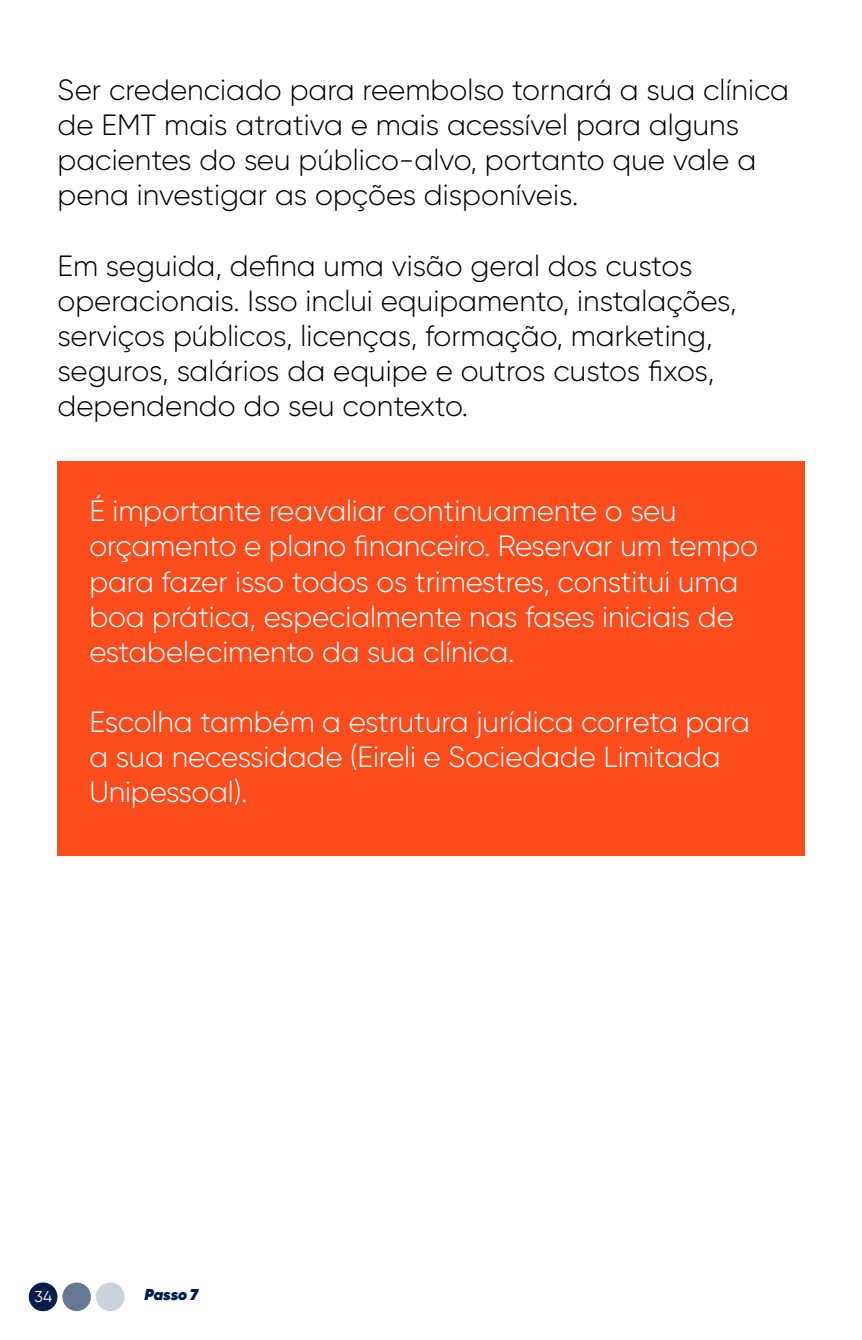
<style>
.page{position:relative;width:862px;height:1340px;background:#fff}
.page>*{position:absolute;margin:0;border:0;box-sizing:border-box;transform-origin:0 0}
.t1{font:300 29.25px/35.1px "Gilroy";color:#000}
.t2{font:300 29.25px/35.1px "Gilroy";letter-spacing:-.005em;color:#fff}
.t3{font:italic 800 15.75px "Gilroy";letter-spacing:-.01em;color:#001d4b}
.t4{font:15.75px "Gilroy";color:#fff}
</style>
<div class="page">
<div style="left:57px;top:461px;width:747px;height:394px;background:#fc4d1f"></div>
<div style="left:29px;top:1282px;width:28px;height:29px;background:#001d4b;border-radius:50%"></div>
<div style="left:62px;top:1282px;width:29px;height:28px;background:#667793;border-radius:50%"></div>
<div style="left:96px;top:1282px;width:28px;height:28px;background:#ccd2db;border-radius:50%"></div>
<p class="t1" style="left:57px;top:72px;width:732px">Ser credenciado para reembolso tornará a sua clínica de EMT mais atrativa e mais acessível para alguns pacientes do seu público-alvo, portanto que vale a pena investigar as opções disponíveis.</p>
<p class="t1" style="left:57px;top:248px;width:680px">Em seguida, defina uma visão geral dos custos operacionais. Isso inclui equipamento, instalações, serviços públicos, licenças, formação, marketing, seguros, salários da equipe e outros custos fixos, dependendo do seu contexto.</p>
<p class="t2" style="left:89px;top:493px;width:669px">É importante reavaliar continuamente o seu orçamento e plano financeiro. Reservar um tempo para fazer isso todos os trimestres, constitui uma boa prática, especialmente nas fases iniciais de estabelecimento da sua clínica.</p>
<p class="t2" style="left:89px;top:704px;width:662px">Escolha também a estrutura jurídica correta para a sua necessidade (Eireli e Sociedade Limitada<br>Unipessoal).</p>
<p class="t4" style="left:34px;top:1288px;width:19px">34</p>
<p class="t3" style="left:144px;top:1285px;width:55px">Passo 7</p>
</div>
